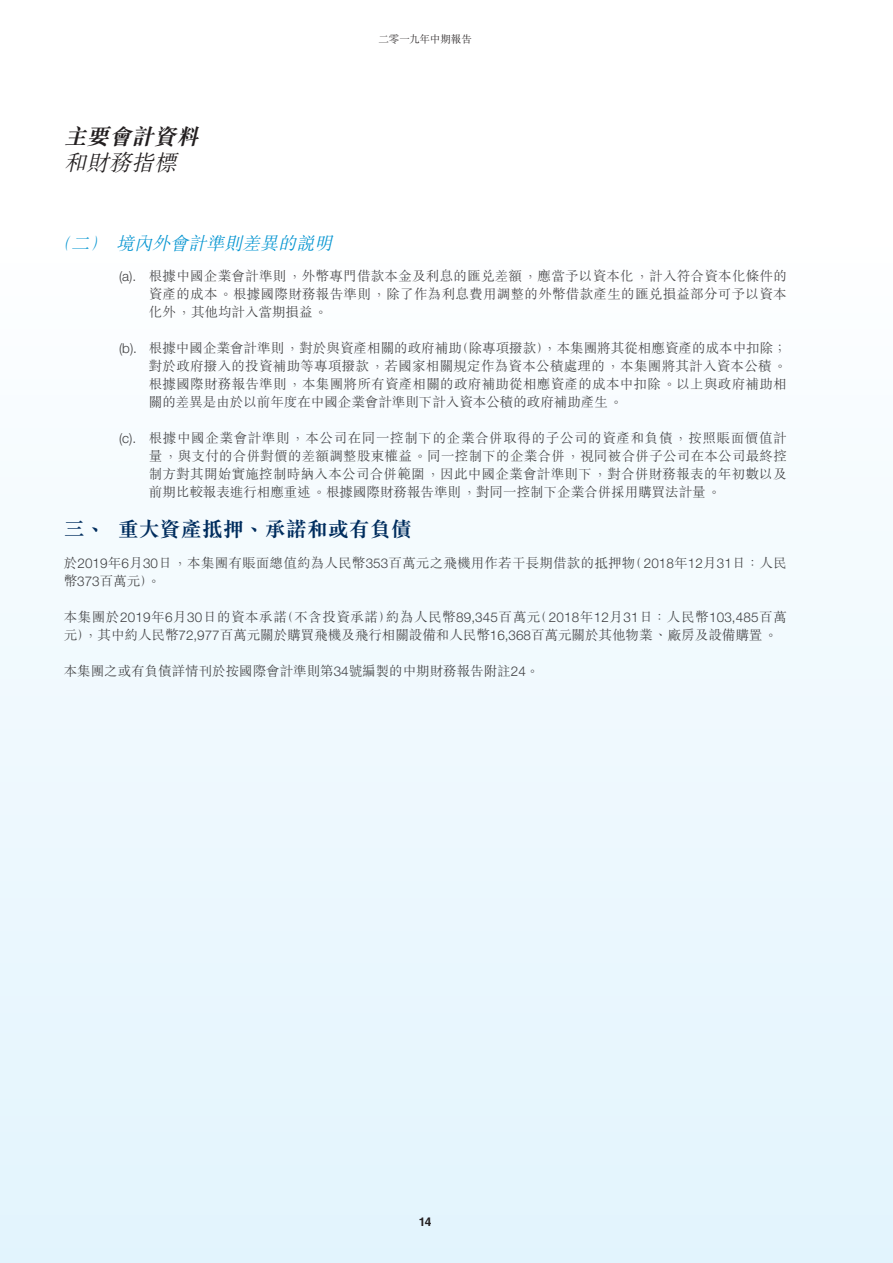
<style>
.page{position:relative;width:893px;height:1263px;background:#fff}
.page>*{position:absolute;margin:0;border:0;box-sizing:border-box;transform-origin:0 0}
.t1{font:italic 700 22.5px "M Sung HK";color:#221e1f}
.t2{font:italic 300 22.5px "M Sung HK";color:#221e1f}
.t3{font:700 21px "M Sung HK";color:#002d5e}
.t4{font:italic 300 18px "M Sung HK";color:#0093d0;scale:.8 1}
.t5{font:300 13.5px/18px "M Sung HK";color:#404042;text-align:justify}
.t6{font:700 12px "Helvetica LT Std";color:#221e1f}
.t7{font:300 10.5px "M Sung HK";color:#221e1f}
.s1{font-family:"Helvetica Neue LT Std"}
</style>
<div class="page">
<div style="left:0;top:234px;width:892px;height:1029px;background:linear-gradient(to right,#eff9fe,#eff9fe)"></div>
<h1 class="t1" style="left:64px;top:121px;width:143px">主要會計資料</h1>
<h1 class="t2" style="left:64px;top:146px;width:121px">和財務指標</h1>
<p class="t7" style="left:378px;top:32px;width:95px">二零一九年中期報告</p>
<h3 class="t4" style="left:55px;top:231px;width:355px">（二）境內外會計準則差異的說明</h3>
<p class="t5" style="left:149px;top:266px;width:639px;text-indent:-30px"><span class="s1">(a).</span> 根據中國企業會計準則，外幣專門借款本金及利息的匯兌差額，應當予以資本化，計入符合資本化條件的資產的成本。根據國際財務報告準則，除了作為利息費用調整的外幣借款產生的匯兌損益部分可予以資本化外，其他均計入當期損益。</p>
<p class="t5" style="left:149px;top:338px;width:640px;text-indent:-30px"><span class="s1">(b).</span> 根據中國企業會計準則，對於與資產相關的政府補助（除專項撥款），本集團將其從相應資產的成本中扣除；對於政府撥入的投資補助等專項撥款，若國家相關規定作為資本公積處理的，本集團將其計入資本公積。根據國際財務報告準則，本集團將所有資產相關的政府補助從相應資產的成本中扣除。以上與政府補助相關的差異是由於以前年度在中國企業會計準則下計入資本公積的政府補助產生。</p>
<p class="t5" style="left:149px;top:428px;width:640px;text-indent:-30px"><span class="s1">(c).</span> 根據中國企業會計準則，本公司在同一控制下的企業合併取得的子公司的資產和負債，按照賬面價值計量，與支付的合併對價的差額調整股東權益。同一控制下的企業合併，視同被合併子公司在本公司最終控制方對其開始實施控制時納入本公司合併範圍，因此中國企業會計準則下，對合併財務報表的年初數以及前期比較報表進行相應重述。根據國際財務報告準則，對同一控制下企業合併採用購買法計量。</p>
<h2 class="t3" style="left:64px;top:515px;width:349px">三、重大資產抵押、承諾和或有負債</h2>
<p class="t5" style="left:64px;top:553px;width:724px">於<span class="s1">2019</span>年<span class="s1">6</span>月<span class="s1">30</span>日，本集團有賬面總值約為人民幣<span class="s1">353</span>百萬元之飛機用作若干長期借款的抵押物（<span class="s1">2018</span>年<span class="s1">12</span>月<span class="s1">31</span>日：人民幣<span class="s1">373</span>百萬元）。</p>
<p class="t5" style="left:64px;top:607px;width:724px">本集團於<span class="s1">2019</span>年<span class="s1">6</span>月<span class="s1">30</span>日的資本承諾（不含投資承諾）約為人民幣<span class="s1">89,345</span>百萬元（<span class="s1">2018</span>年<span class="s1">12</span>月<span class="s1">31</span>日：人民幣<span class="s1">103,485</span>百萬元），其中約人民幣<span class="s1">72,977</span>百萬元關於購買飛機及飛行相關設備和人民幣<span class="s1">16,368</span>百萬元關於其他物業、廠房及設備購置。</p>
<p class="t5" style="left:64px;top:661px;width:477px">本集團之或有負債詳情刊於按國際會計準則第<span class="s1">34</span>號編製的中期財務報告附註<span class="s1">24</span>。</p>
<p class="t6" style="left:419px;top:1214px;width:14px">14</p>
</div>
